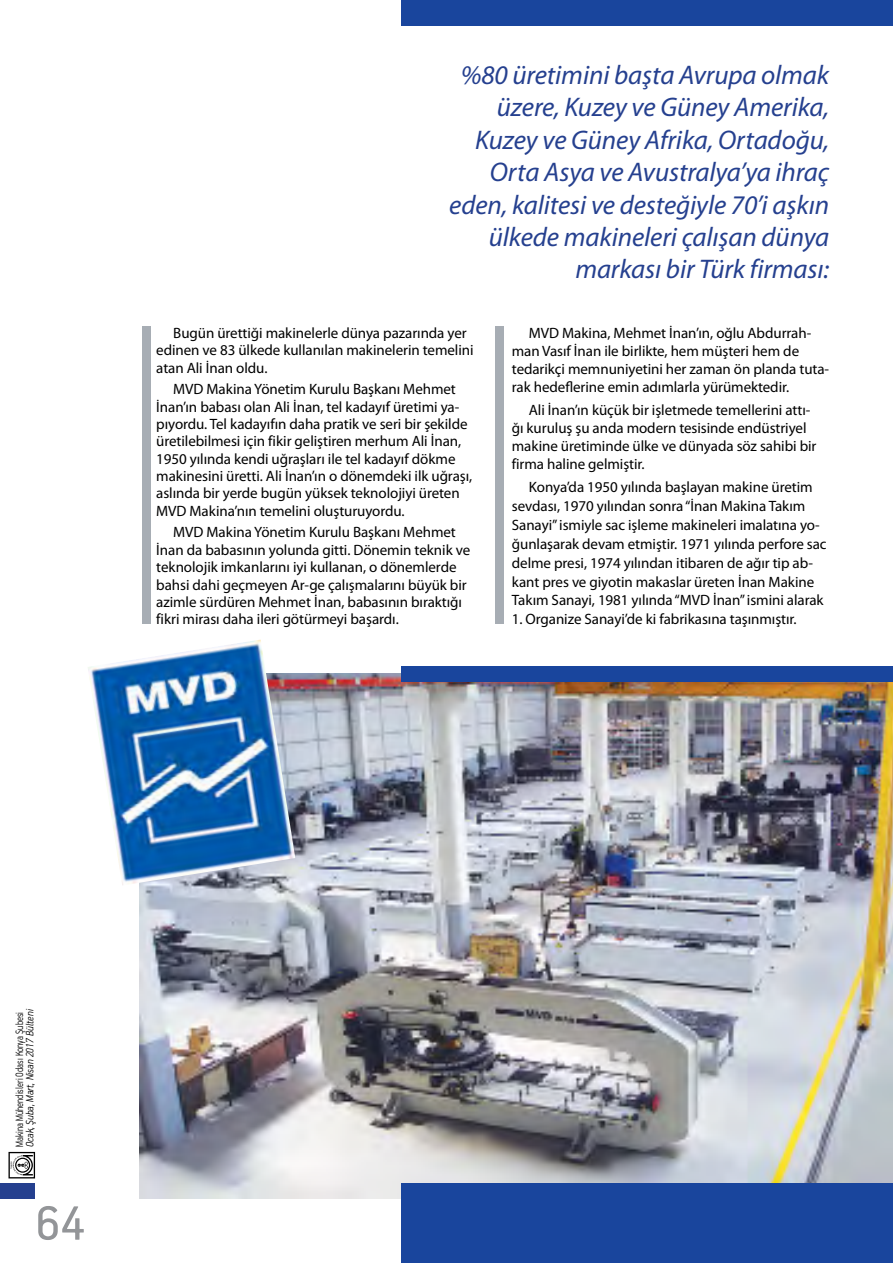
<style>
.page{position:relative;width:893px;height:1263px;background:#fff}
.page>*{position:absolute;margin:0;border:0;box-sizing:border-box;transform-origin:0 0}
.t1{font:54px "PF Handbook Pro";color:#939598}
.No_Spacing{font:italic 27px/32.4px "Myriad Pro";letter-spacing:-.005em;color:#25408f;text-align:right}
.No_Spacing-2{font:15px/17.4px "Myriad Pro";letter-spacing:-.005em;color:#000}
.t2{font:300 12px "PF Handbook Pro";color:#000;scale:.8 1}
.t3{font:italic 300 12px "PF Handbook Pro";letter-spacing:-.005em;color:#000;scale:.9 1}
</style>
<div class="page">
<svg style="left:9px;top:1152px;width:26px;height:26px"></svg>
<div style="left:0;top:1183px;width:35px;height:16px;background:#25408f"></div>
<img style="left:140px;top:674px;width:753px;height:524px">
<div style="left:142px;top:327px;width:9px;height:297px;background:#a7adb4"></div>
<div style="left:495px;top:327px;width:9px;height:297px;background:#a7adb4"></div>
<div style="left:401px;top:666px;width:492px;height:15px;background:#19459d"></div>
<div style="left:401px;top:1184px;width:492px;height:79px;background:#19459d"></div>
<div style="left:401px;top:0;width:492px;height:26px;background:#19459d"></div>
<img style="left:88px;top:639px;width:207px;height:246px">
<p class="No_Spacing" style="left:449px;top:58px;width:381px">%80 üretimini başta Avrupa olmak üzere, Kuzey ve Güney Amerika,<br>Kuzey ve Güney Afrika, Ortadoğu,<br>Orta Asya ve Avustralya’ya ihraç eden, kalitesi ve desteğiyle 70’i aşkın ülkede makineleri çalışan dünya markası bir Türk firması:</p>
<p class="No_Spacing-2" style="left:156px;top:324px;width:319px;text-indent:17px">Bugün ürettiği makinelerle dünya pazarında yer edinen ve 83 ülkede kullanılan makinelerin temelini atan Ali İnan oldu.</p>
<p class="No_Spacing-2" style="left:156px;top:380px;width:318px;text-indent:17px">MVD Makina Yönetim Kurulu Başkanı Mehmet İnan’ın babası olan Ali İnan, tel kadayıf üretimi ya&shy;pıyordu. Tel kadayıfın daha pratik ve seri bir şekilde üretilebilmesi için fikir geliştiren merhum Ali İnan, 1950 yılında kendi uğraşları ile tel kadayıf dökme makinesini üretti. Ali İnan’ın o dönemdeki ilk uğraşı, aslında bir yerde bugün yüksek teknolojiyi üreten MVD Makina’nın temelini oluşturuyordu.</p>
<p class="No_Spacing-2" style="left:156px;top:523px;width:315px;text-indent:17px">MVD Makina Yönetim Kurulu Başkanı Mehmet İnan da babasının yolunda gitti. Dönemin teknik ve teknolojik imkanlarını iyi kullanan, o dönemlerde bahsi dahi geçmeyen Ar-ge çalışmalarını büyük bir azimle sürdüren Mehmet İnan, babasının bıraktığı fikri mirası daha ileri götürmeyi başardı.</p>
<p class="No_Spacing-2" style="left:512px;top:324px;width:319px;line-height:18.1px;text-indent:17px">MVD Makina, Mehmet İnan’ın, oğlu Abdurrah&shy;man Vasıf İnan ile birlikte, hem müşteri hem de tedarikçi memnuniyetini her zaman ön planda tuta&shy;rak hedeflerine emin adımlarla yürümektedir.</p>
<p class="No_Spacing-2" style="left:512px;top:400px;width:306px;line-height:18.1px;text-indent:17px">Ali İnan’ın küçük bir işletmede temellerini attı&shy;ğı kuruluş şu anda modern tesisinde endüstriyel makine üretiminde ülke ve dünyada söz sahibi bir firma haline gelmiştir.</p>
<p class="No_Spacing-2" style="left:512px;top:477px;width:316px;line-height:18.9px;text-indent:17px">Konya’da 1950 yılında başlayan makine üretim sevdası, 1970 yılından sonra “İnan Makina Takım Sanayi” ismiyle sac işleme makineleri imalatına yo&shy;ğunlaşarak devam etmiştir. 1971 yılında perfore sac delme presi, 1974 yılından itibaren de ağır tip ab&shy;kant pres ve giyotin makaslar üreten İnan Makine Takım Sanayi, 1981 yılında “MVD İnan” ismini alarak</p>
<p class="No_Spacing-2" style="left:512px;top:610px;width:286px">1. Organize Sanayi’de ki fabrikasına taşınmıştır.</p>
<p class="t2" style="left:12px;top:1147px;width:171px;rotate:-90deg">Makina Mühendisleri Odası Konya Şubesi</p>
<p class="t3" style="left:23px;top:1147px;width:155px;rotate:-90deg">Ocak, Şuba, Mart, Nisan 2017 Bülteni</p>
<h1 class="t1" style="left:35px;top:1190px;width:52px">64</h1>
</div>
